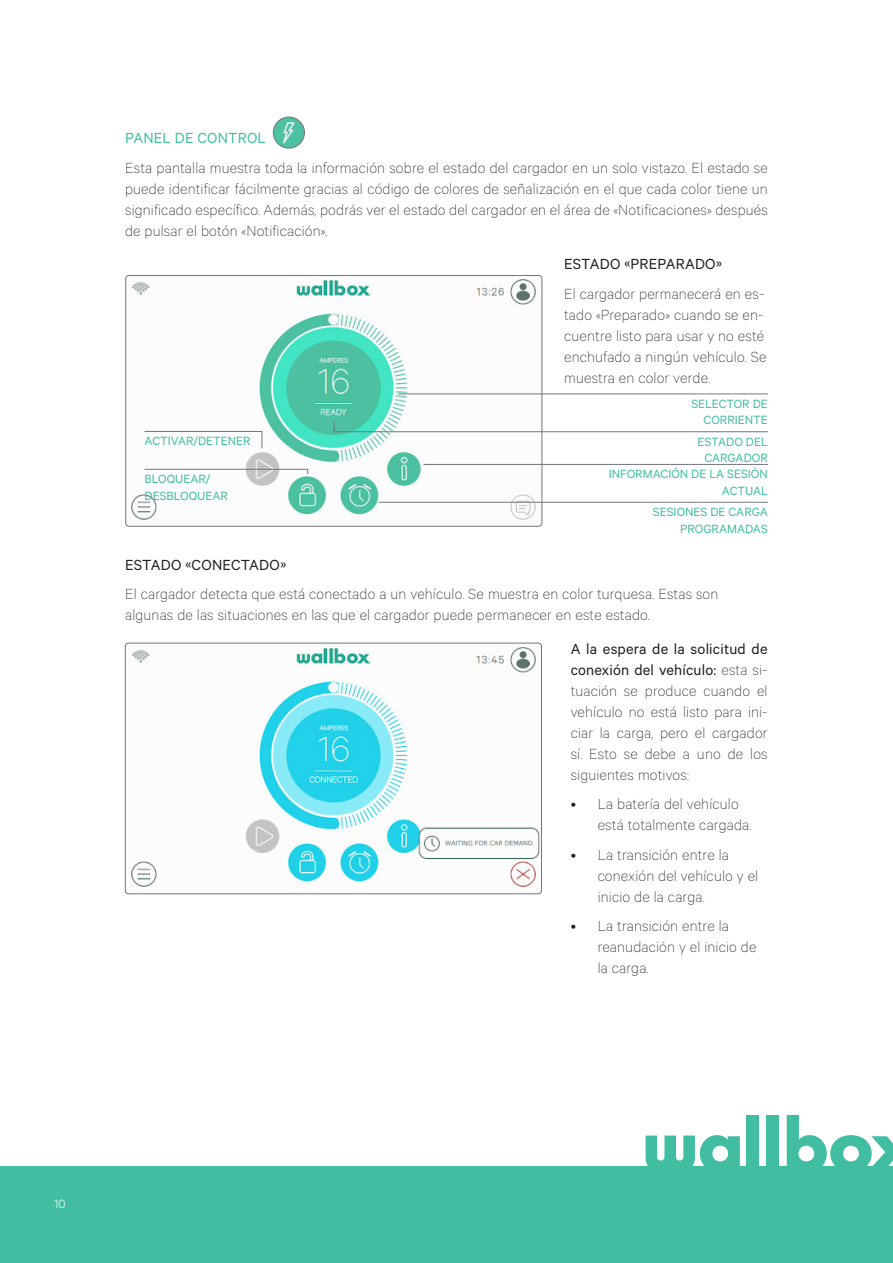
<style>
.page{position:relative;width:893px;height:1263px;background:#fff}
.page>*{position:absolute;margin:0;border:0;box-sizing:border-box;transform-origin:0 0}
.indice{font:100 16.5px/21px "Calibre";letter-spacing:.01em;color:#231f20}
.indice-2{font:16.5px "Calibre";letter-spacing:.01em;color:#231f20}
.indice-3{font:16.5px "Calibre";letter-spacing:.01em;color:#41bea2}
.indice-4{font:13.5px/16.5px "Calibre";color:#41bea2;text-align:right}
.t1{font:300 13.5px "Calibre";color:#fff}
.s1{font-weight:400}
</style>
<div class="page">
<div style="left:0;top:1167px;width:893px;height:96px;background:#41bea2"></div>
<svg style="left:646px;top:1135px;width:94px;height:32px"></svg>
<div style="left:747px;top:1115px;width:12px;height:56px;background:#41bea2"></div>
<div style="left:767px;top:1115px;width:12px;height:56px;background:#41bea2"></div>
<svg style="left:787px;top:1115px;width:106px;height:52px"></svg>
<img style="left:125px;top:643px;width:416px;height:251px">
<div style="left:125px;top:643px;width:417px;height:251px;border:1px solid #727679;border-radius:3px"></div>
<img style="left:273px;top:117px;width:31px;height:31px;border-radius:16px">
<div style="left:273px;top:117px;width:32px;height:31px;border:1px solid #727679;border-radius:50%"></div>
<img style="left:126px;top:275px;width:416px;height:251px">
<div style="left:126px;top:275px;width:416px;height:251px;border:1px solid #727679;border-radius:3px"></div>
<svg style="left:334px;top:421px;width:434px;height:11px"></svg>
<hr style="left:378px;top:502px;width:390px;height:1px;background:#727679">
<svg style="left:144px;top:469px;width:164px;height:6px"></svg>
<hr style="left:398px;top:394px;width:370px;height:1px;background:#727679">
<hr style="left:423px;top:464px;width:345px;height:1px;background:#727679">
<svg style="left:144px;top:431px;width:118px;height:18px"></svg>
<p class="indice-3" style="left:125px;top:129px;width:142px">PANEL DE CONTROL</p>
<p class="indice" style="left:125px;top:156px;width:644px;text-align:justify">Esta pantalla muestra toda la información sobre el estado del cargador en un solo vistazo. El estado se puede identificar fácilmente gracias al código de colores de señalización en el que cada color tiene un significado específico. Además, podrás ver el estado del cargador en el área de «Notificaciones» después de pulsar el botón «Notificación».</p>
<p class="indice-2" style="left:564px;top:254px;width:159px">ESTADO «PREPARADO»</p>
<p class="indice" style="left:564px;top:282px;width:204px">El cargador permanecerá en es&shy;tado «Preparado» cuando se en&shy;cuentre listo para usar y no esté enchufado a ningún vehículo. Se muestra en color verde.</p>
<p class="indice-4" style="left:145px;top:432px;width:108px">ACTIVAR/DETENER</p>
<p class="indice-4" style="left:145px;top:470px;width:85px;text-align:left">BLOQUEAR/<br>DESBLOQUEAR</p>
<p class="indice-4" style="left:691px;top:395px;width:78px">SELECTOR DE<br>CORRIENTE</p>
<p class="indice-4" style="left:698px;top:433px;width:72px;text-align:center">ESTADO DEL<br>CARGADOR</p>
<p class="indice-4" style="left:609px;top:465px;width:161px">INFORMACIÓN DE LA SESIÓN<br>ACTUAL</p>
<p class="indice-4" style="left:653px;top:503px;width:116px">SESIONES DE CARGA<br>PROGRAMADAS</p>
<p class="indice-2" style="left:125px;top:555px;width:163px">ESTADO «CONECTADO»</p>
<p class="indice" style="left:125px;top:583px;width:595px">El cargador detecta que está conectado a un vehículo. Se muestra en color turquesa. Estas son algunas de las situaciones en las que el cargador puede permanecer en este estado.</p>
<p class="indice" style="left:571px;top:637px;width:198px;text-align:justify"><span class="s1">A la espera de la solicitud de conexión del vehículo:</span> esta si&shy;tuación se produce cuando el vehículo no está listo para ini&shy;ciar la carga, pero el cargador sí. Esto se debe a uno de los siguientes motivos:</p>
<p class="indice" style="left:598px;top:793px;width:155px;text-indent:-27px">• La batería del vehículo está totalmente cargada.</p>
<p class="indice" style="left:598px;top:843px;width:162px;text-indent:-27px">• La transición entre la conexión del vehículo y el inicio de la carga.</p>
<p class="indice" style="left:598px;top:915px;width:160px;text-indent:-27px">• La transición entre la reanudación y el inicio de la carga.</p>
<p class="t1" style="left:54px;top:1195px;width:13px">10</p>
</div>
